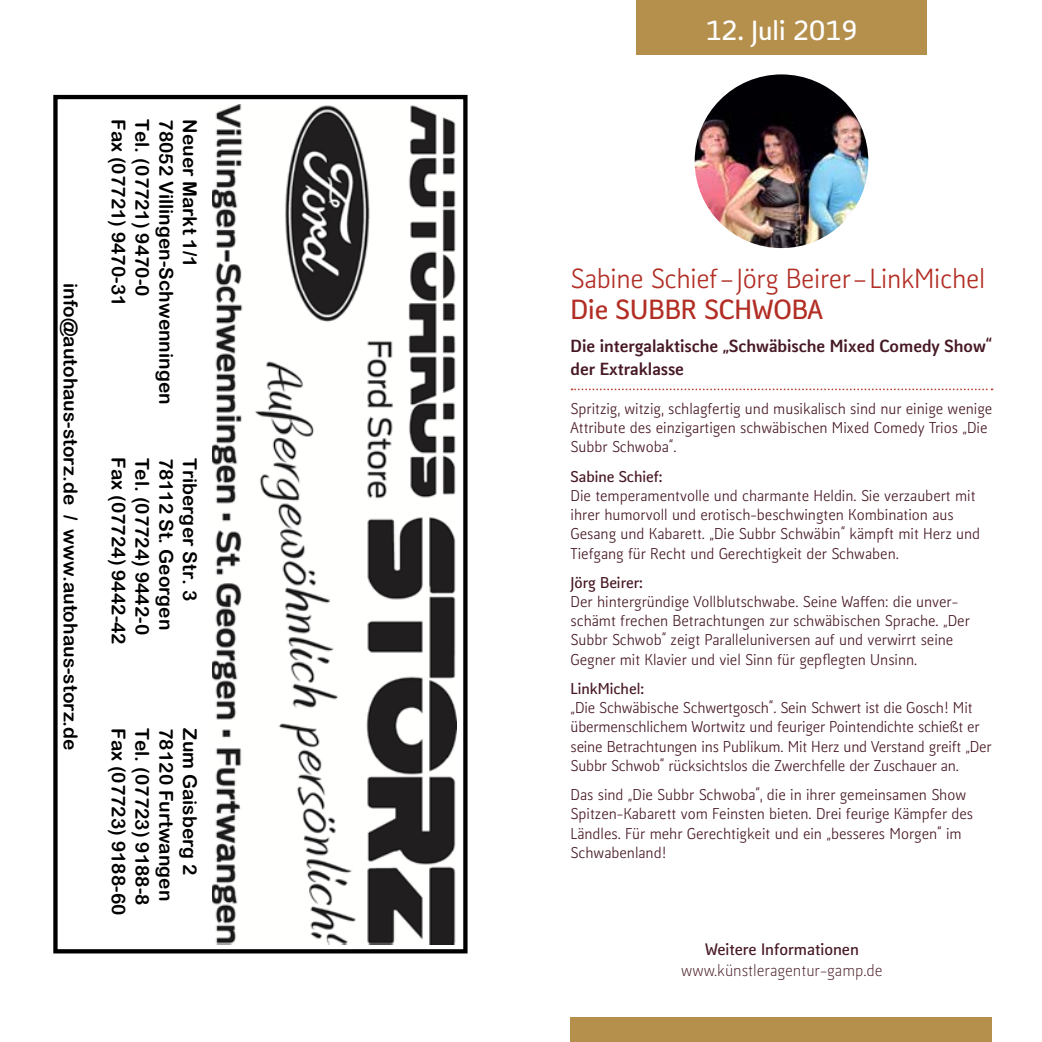
<style>
.page{position:relative;width:1042px;height:1042px;background:#fff}
.page>*{position:absolute;margin:0;border:0;box-sizing:border-box;transform-origin:0 0}
.t1{font:26.25px "Kofi Pure Sans";letter-spacing:-.01em;color:#b22e25}
.t2{font:700 26.25px "Kofi Pure Sans";color:#b22e25}
.t3{font:700 26.25px "Kofi Pure Sans";color:#fff}
.t4{font:19.07px "Arial Rounded MT Bold";color:#000}
.t5{font:800 16.62px/22.8px "Kofi Pure Sans";color:#471924}
.t6{font:300 15.75px "Kofi Pure Sans";color:#471924}
.t7{font:700 15.75px "Kofi Pure Sans";color:#471924}
.t8{font:14.88px/19.2px "Kofi Pure Sans";color:#471924}
.t9{font:700 14.88px "Kofi Pure Sans";color:#471924}
</style>
<div class="page">
<img style="left:212px;top:105px;width:244px;height:840px">
<div style="left:53px;top:95px;width:414px;height:858px;border:4px solid #000"></div>
<img style="left:694px;top:74px;width:174px;height:174px;border-radius:87px">
<svg style="left:571px;top:388px;width:421px;height:2px"></svg>
<div style="left:570px;top:1017px;width:422px;height:25px;background:#b58f4c"></div>
<div style="left:636px;top:0;width:291px;height:55px;background:#b58f4c"></div>
<p class="t4" style="left:82px;top:283px;width:469px;rotate:90deg">info@autohaus-storz.de / www.autohaus-storz.de</p>
<p class="t4" style="left:154px;top:119px;width:179px;rotate:90deg">Tel. (07721) 9470-0</p>
<p class="t4" style="left:130px;top:119px;width:188px;rotate:90deg">Fax (07721) 9470-31</p>
<p class="t4" style="left:177px;top:119px;width:287px;rotate:90deg">78052 Villingen-Schwenningen</p>
<p class="t4" style="left:201px;top:119px;width:149px;rotate:90deg">Neuer Markt 1/1</p>
<p class="t4" style="left:154px;top:457px;width:179px;rotate:90deg">Tel. (07724) 9442-0</p>
<p class="t4" style="left:201px;top:457px;width:145px;rotate:90deg">Triberger Str. 3</p>
<p class="t4" style="left:130px;top:457px;width:188px;rotate:90deg">Fax (07724) 9442-42</p>
<p class="t4" style="left:177px;top:457px;width:174px;rotate:90deg">78112 St. Georgen</p>
<p class="t4" style="left:154px;top:728px;width:179px;rotate:90deg">Tel. (07723) 9188-8</p>
<p class="t4" style="left:201px;top:728px;width:149px;rotate:90deg">Zum Gaisberg 2</p>
<p class="t4" style="left:130px;top:728px;width:188px;rotate:90deg">Fax (07723) 9188-60</p>
<p class="t4" style="left:177px;top:728px;width:174px;rotate:90deg">78120 Furtwangen</p>
<h1 class="t3" style="left:705px;top:12px;width:154px">12. Juli 2019</h1>
<h1 class="t1" style="left:570px;top:262px;width:416px">Sabine Schief–Jörg Beirer–LinkMichel</h1>
<h1 class="t2" style="left:570px;top:291px;width:253px">Die SUBBR SCHWOBA</h1>
<p class="t5" style="left:570px;top:334px;width:423px">Die intergalaktische „Schwäbische Mixed Comedy Show“ der Extraklasse</p>
<p class="t8" style="left:570px;top:399px;width:423px">Spritzig, witzig, schlagfertig und musikalisch sind nur einige wenige<br>Attribute des einzigartigen schwäbischen Mixed Comedy Trios „Die<br>Subbr Schwoba“.</p>
<p class="t9" style="left:570px;top:466px;width:93px">Sabine Schief:</p>
<p class="t8" style="left:570px;top:486px;width:411px">Die temperamentvolle und charmante Heldin. Sie verzaubert mit ihrer humorvoll und erotisch-beschwingten Kombination aus Gesang und Kabarett. „Die Subbr Schwäbin“ kämpft mit Herz und Tiefgang für Recht und Gerechtigkeit der Schwaben.</p>
<p class="t9" style="left:570px;top:572px;width:74px">Jörg Beirer:</p>
<p class="t8" style="left:570px;top:592px;width:401px">Der hintergründige Vollblutschwabe. Seine Waffen: die unver&shy;schämt frechen Betrachtungen zur schwäbischen Sprache. „Der Subbr Schwob“ zeigt Paralleluniversen auf und verwirrt seine Gegner mit Klavier und viel Sinn für gepflegten Unsinn.</p>
<p class="t9" style="left:570px;top:678px;width:75px">LinkMichel:</p>
<p class="t8" style="left:570px;top:698px;width:422px">„Die Schwäbische Schwertgosch“. Sein Schwert ist die Gosch! Mit übermenschlichem Wortwitz und feuriger Pointendichte schießt er seine Betrachtungen ins Publikum. Mit Herz und Verstand greift „Der Subbr Schwob“ rücksichtslos die Zwerchfelle der Zuschauer an.</p>
<p class="t8" style="left:570px;top:785px;width:404px">Das sind „Die Subbr Schwoba“, die in ihrer gemeinsamen Show Spitzen-Kabarett vom Feinsten bieten. Drei feurige Kämpfer des Ländles. Für mehr Gerechtigkeit und ein „besseres Morgen“ im Schwabenland!</p>
<p class="t7" style="left:705px;top:938px;width:155px">Weitere Informationen</p>
<p class="t6" style="left:681px;top:961px;width:203px">www.künstleragentur-gamp.de</p>
</div>
